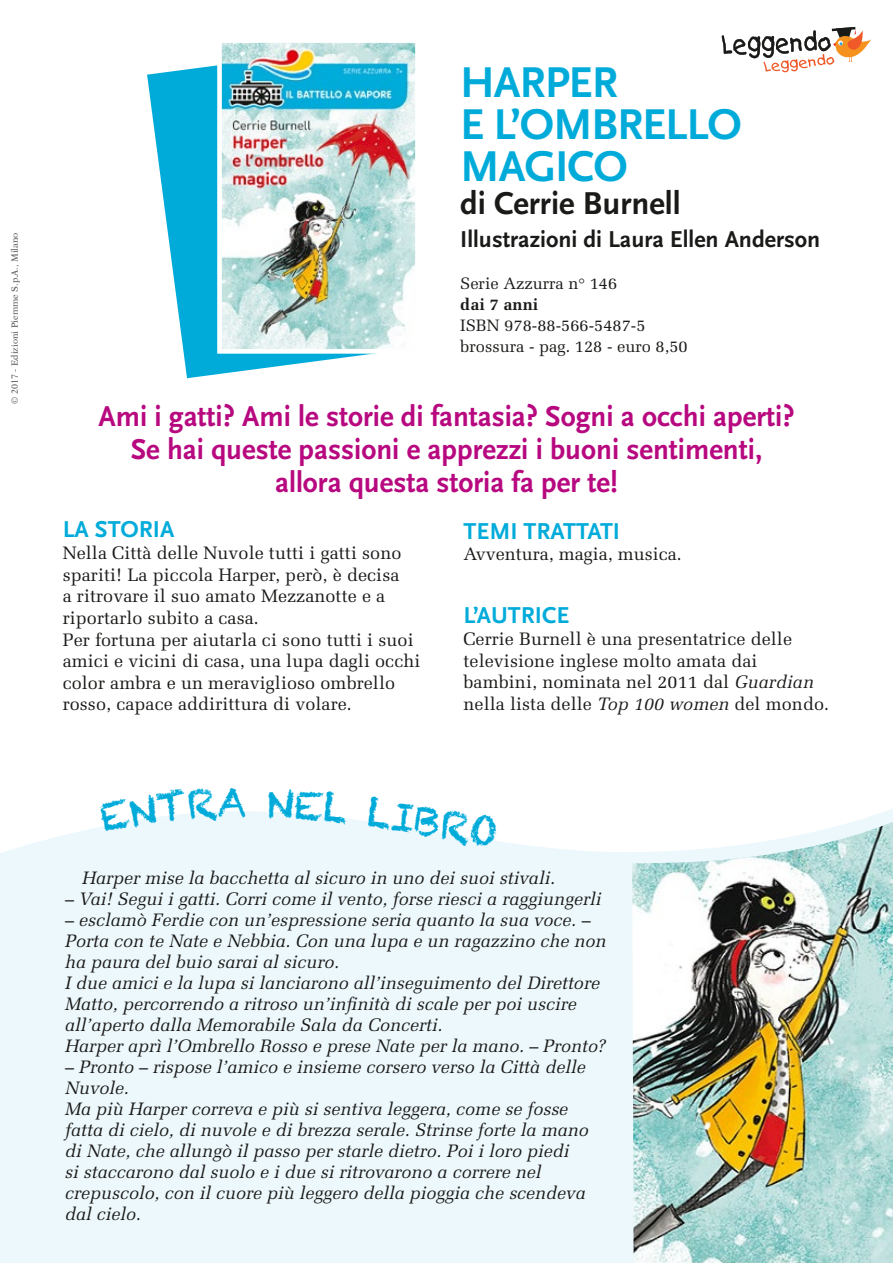
<style>
.page{position:relative;width:893px;height:1263px;background:#fff}
.page>*{position:absolute;margin:0;border:0;box-sizing:border-box;transform-origin:0 0}
.t1{font:700 45px/42px "Scala Sans LF";letter-spacing:-.025em;color:#00abda}
.t2{font:39px "Chalkduster";color:#00abda}
.t3{font:700 33px "Scala Sans LF";color:#1a1a18}
.t4{font:700 30px/33px "Scala Sans LF";color:#b7087f;text-align:center}
.t5{font:700 24px "Scala Sans LF";color:#1a1a18}
.t6{font:700 24px "Scala Sans LF";color:#00abda}
.t7{font:italic 18px/21px "Melior";color:#1a1a18}
.t8{font:18px/21.6px "Melior";letter-spacing:.005em;color:#1a1a18}
.t9{font:16.5px/21px "Melior";color:#1a1a18}
.t10{font:700 16.5px "Melior";color:#1a1a18}
.t11{font:9px "New Aster";color:#565656}
.s1{font-style:italic}
</style>
<div class="page">
<div style="left:0;top:809px;width:893px;height:454px;background:#edf8fc"></div>
<img style="left:632px;top:822px;width:261px;height:441px">
<svg style="left:722px;top:27px;width:149px;height:45px"></svg>
<svg style="left:147px;top:65px;width:208px;height:313px;fill:#00abda"></svg>
<img style="left:215px;top:42px;width:201px;height:314px">
<svg style="left:99px;top:809px;width:146px;height:23px"></svg>
<svg style="left:268px;top:809px;width:81px;height:15px"></svg>
<svg style="left:367px;top:809px;width:26px;height:21px"></svg>
<p class="t11" style="left:9px;top:404px;width:173px;rotate:-90deg">© 2017 - Edizioni Piemme S.p.A., Milano</p>
<h1 class="t1" style="left:460px;top:62px;width:283px">HARPER<br>E L’OMBRELLO<br>MAGICO</h1>
<h3 class="t3" style="left:460px;top:185px;width:222px">di Cerrie Burnell</h3>
<h3 class="t5" style="left:460px;top:226px;width:361px">Illustrazioni di Laura Ellen Anderson</h3>
<p class="t9" style="left:460px;top:273px;width:158px">Serie Azzurra n° 146</p>
<p class="t10" style="left:460px;top:295px;width:79px">dai 7 anni</p>
<p class="t9" style="left:460px;top:315px;width:229px">ISBN 978-88-566-5487-5 brossura - pag. 128 - euro 8,50</p>
<h3 class="t4" style="left:98px;top:401px;width:697px">Ami i gatti? Ami le storie di fantasia? Sogni a occhi aperti?<br>Se hai queste passioni e apprezzi i buoni sentimenti, allora questa storia fa per te!</h3>
<h3 class="t6" style="left:63px;top:517px;width:113px">LA STORIA</h3>
<p class="t8" style="left:63px;top:542px;width:359px">Nella Città delle Nuvole tutti i gatti sono spariti! La piccola Harper, però, è decisa<br>a ritrovare il suo amato Mezzanotte e a riportarlo subito a casa.<br>Per fortuna per aiutarla ci sono tutti i suoi amici e vicini di casa, una lupa dagli occhi color ambra e un meraviglioso ombrello rosso, capace addirittura di volare.</p>
<h3 class="t6" style="left:463px;top:518px;width:158px">TEMI TRATTATI</h3>
<p class="t8" style="left:463px;top:543px;width:220px">Avventura, magia, musica.</p>
<h3 class="t6" style="left:463px;top:603px;width:108px">L’AUTRICE</h3>
<p class="t8" style="left:463px;top:628px;width:367px">Cerrie Burnell è una presentatrice delle televisione inglese molto amata dai bambini, nominata nel 2011 dal <span class="s1">Guardian </span>nella lista delle <span class="s1">Top 100 women</span> del mondo.</p>
<h2 class="t2" style="left:395px;top:793px;width:109px;rotate:9deg">IBRO</h2>
<p class="t7" style="left:82px;top:867px;width:475px">Harper mise la bacchetta al sicuro in uno dei suoi stivali.</p>
<p class="t7" style="left:65px;top:888px;width:538px">– Vai! Segui i gatti. Corri come il vento, forse riesci a raggiungerli</p>
<p class="t7" style="left:65px;top:909px;width:543px">– esclamò Ferdie con un’espressione seria quanto la sua voce. – Porta con te Nate e Nebbia. Con una lupa e un ragazzino che non ha paura del buio sarai al sicuro.<br>I due amici e la lupa si lanciarono all’inseguimento del Direttore Matto, percorrendo a ritroso un’infinità di scale per poi uscire all’aperto dalla Memorabile Sala da Concerti.<br>Harper aprì l’Ombrello Rosso e prese Nate per la mano. – Pronto?</p>
<p class="t7" style="left:65px;top:1057px;width:525px">– Pronto – rispose l’amico e insieme corsero verso la Città delle Nuvole.<br>Ma più Harper correva e più si sentiva leggera, come se fosse fatta di cielo, di nuvole e di brezza serale. Strinse forte la mano di Nate, che allungò il passo per starle dietro. Poi i loro piedi<br>si staccarono dal suolo e i due si ritrovarono a correre nel crepuscolo, con il cuore più leggero della pioggia che scendeva dal cielo.</p>
</div>
